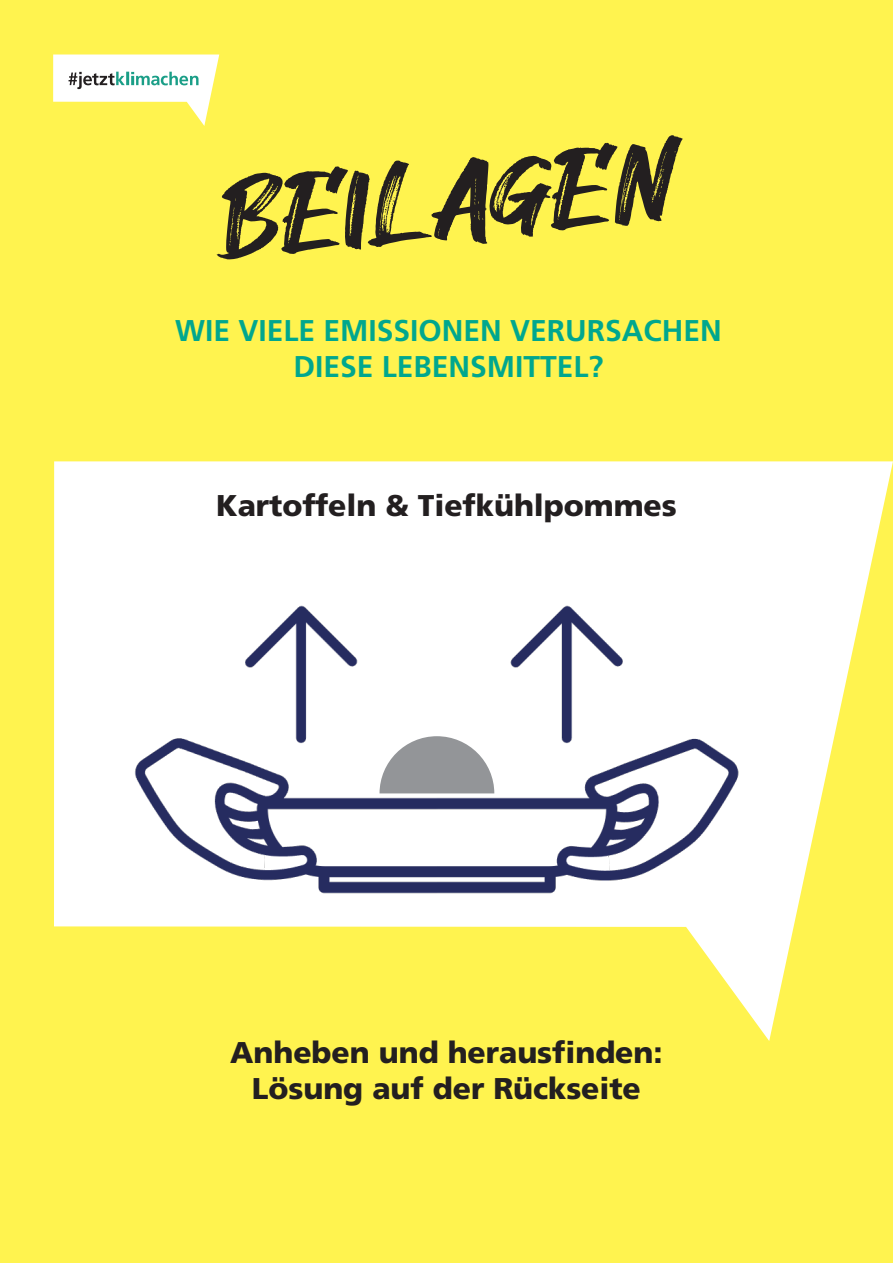
<style>
.page{position:relative;width:893px;height:1263px;background:#fff34f}
.page>*{position:absolute;margin:0;border:0;box-sizing:border-box;transform-origin:0 0}
.t1{font:109.95px "Hey August";color:#231f20}
.t2{font:900 30px/36px "Frutiger LT Com";letter-spacing:-.005em;color:#231f20;text-align:center}
.t3{font:700 30px/36px "Frutiger LT Com";color:#00a78e;text-align:center}
</style>
<div class="page">
<svg style="left:54px;top:461px;width:839px;height:580px;fill:#fff"></svg>
<svg style="left:53px;top:55px;width:166px;height:71px"></svg>
<img style="left:103px;top:545px;width:696px;height:403px">
<svg style="left:379px;top:736px;width:115px;height:57px;background:#aaacae"></svg>
<h1 class="t1" style="left:213px;top:163px;width:458px;rotate:-5deg">BEILAGEN</h1>
<p class="t3" style="left:175px;top:312px;width:548px">WIE VIELE EMISSIONEN VERURSACHEN<br>DIESE LEBENSMITTEL?</p>
<p class="t2" style="left:216px;top:487px;width:462px">Kartoffeln &amp; Tiefkühlpommes</p>
<p class="t2" style="left:230px;top:1034px;width:434px">Anheben und herausfinden:<br>Lösung auf der Rückseite</p>
</div>
